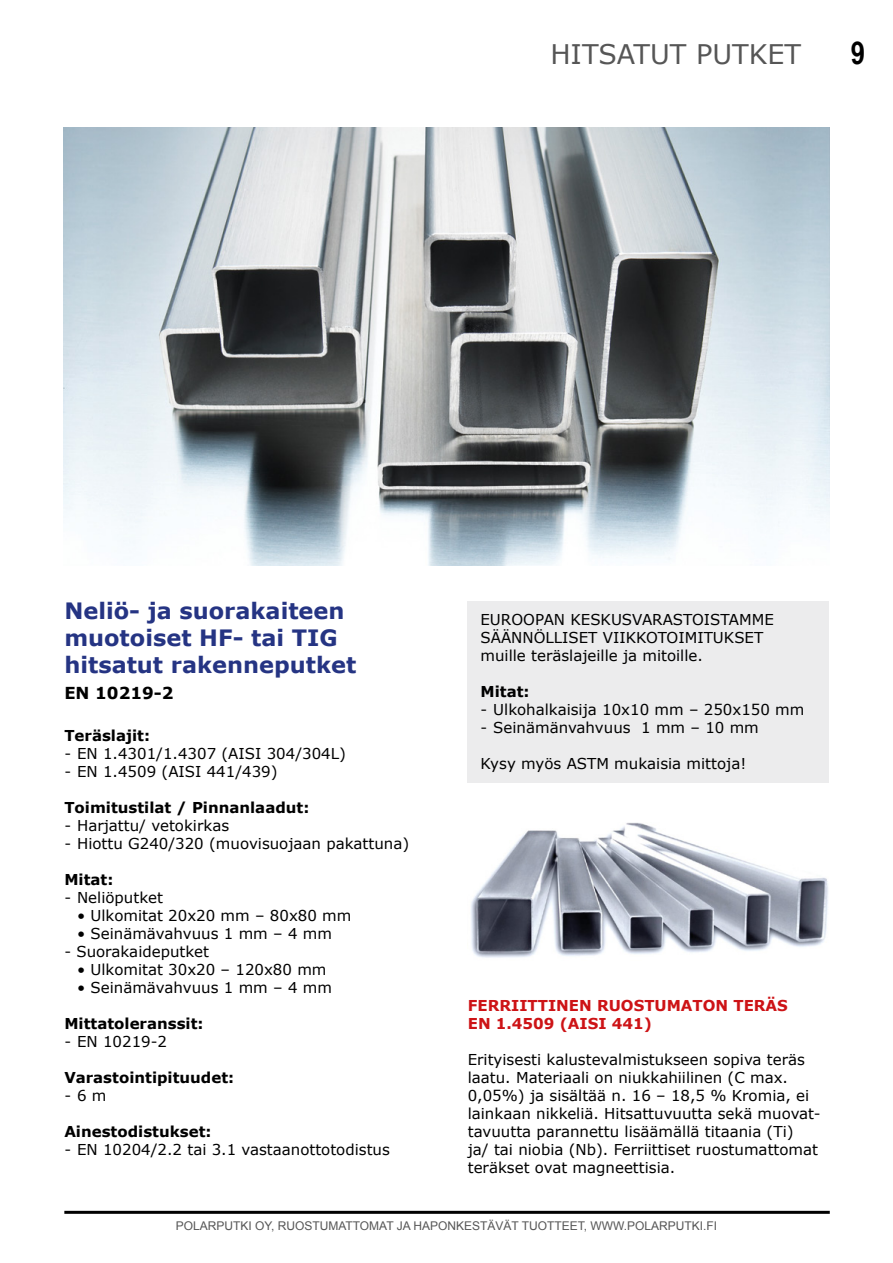
<style>
.page{position:relative;width:893px;height:1263px;background:#fff}
.page>*{position:absolute;margin:0;border:0;box-sizing:border-box;transform-origin:0 0}
.t1{font:700 31.5px "Arial Narrow";color:#000}
.t2{font:27px "Verdana";color:#565656}
.Otsikko{font:700 22.5px/27px "Verdana";color:#253483}
.Otsikko-2{font:700 16.5px "Verdana";color:#000}
.Luettelo{font:15px/18px "Verdana";color:#000}
.Luettelo-2{font:700 15px "Verdana";color:#000}
.Leipis{font:700 15px "Verdana";color:#cd1316}
.t3{font:12px "Arial";color:#565656}
</style>
<div class="page">
<hr style="left:64px;top:1211px;width:766px;height:3px;background:#000">
<img style="left:64px;top:128px;width:765px;height:438px">
<img style="left:471px;top:822px;width:357px;height:136px">
<div style="left:468px;top:601px;width:361px;height:181px;background:#ececed"></div>
<p class="t2" style="left:550px;top:37px;width:252px">HITSATUT PUTKET</p>
<h1 class="t1" style="left:851px;top:29px;width:16px">9</h1>
<p class="Otsikko" style="left:64px;top:597px;width:294px">Neliö- ja suorakaiteen muotoiset HF- tai TIG hitsatut rakenneputket</p>
<p class="Otsikko-2" style="left:64px;top:682px;width:111px">EN 10219-2</p>
<p class="Luettelo-2" style="left:64px;top:726px;width:87px">Teräslajit:</p>
<p class="Luettelo" style="left:64px;top:745px;width:283px">- EN 1.4301/1.4307 (AISI 304/304L)</p>
<p class="Luettelo" style="left:64px;top:763px;width:215px">- EN 1.4509 (AISI 441/439)</p>
<p class="Luettelo-2" style="left:64px;top:798px;width:247px">Toimitustilat / Pinnanlaadut:</p>
<p class="Luettelo" style="left:64px;top:817px;width:166px">- Harjattu/ vetokirkas</p>
<p class="Luettelo" style="left:64px;top:835px;width:346px">- Hiottu G240/320 (muovisuojaan pakattuna)</p>
<p class="Luettelo-2" style="left:64px;top:870px;width:51px">Mitat:</p>
<p class="Luettelo" style="left:64px;top:889px;width:100px">- Neliöputket</p>
<p class="Luettelo" style="left:77px;top:907px;width:276px">• Ulkomitat 20x20 mm – 80x80 mm</p>
<p class="Luettelo" style="left:77px;top:925px;width:256px">• Seinämävahvuus 1 mm – 4 mm</p>
<p class="Luettelo" style="left:64px;top:943px;width:146px">- Suorakaideputket</p>
<p class="Luettelo" style="left:77px;top:961px;width:251px">• Ulkomitat 30x20 – 120x80 mm</p>
<p class="Luettelo" style="left:77px;top:979px;width:256px">• Seinämävahvuus 1 mm – 4 mm</p>
<p class="Luettelo-2" style="left:64px;top:1014px;width:141px">Mittatoleranssit:</p>
<p class="Luettelo" style="left:64px;top:1033px;width:104px">- EN 10219-2</p>
<p class="Luettelo-2" style="left:64px;top:1068px;width:171px">Varastointipituudet:</p>
<p class="Luettelo" style="left:64px;top:1087px;width:44px">- 6 m</p>
<p class="Luettelo-2" style="left:64px;top:1122px;width:149px">Ainestodistukset:</p>
<p class="Luettelo" style="left:64px;top:1141px;width:327px">- EN 10204/2.2 tai 3.1 vastaanottotodistus</p>
<p class="Luettelo" style="left:480px;top:611px;width:295px">EUROOPAN KESKUSVARASTOISTAMME</p>
<p class="Luettelo" style="left:480px;top:629px;width:284px">SÄÄNNÖLLISET VIIKKOTOIMITUKSET</p>
<p class="Luettelo" style="left:480px;top:647px;width:224px">muille teräslajeille ja mitoille.</p>
<p class="Luettelo-2" style="left:480px;top:682px;width:51px">Mitat:</p>
<p class="Luettelo" style="left:480px;top:701px;width:325px">- Ulkohalkaisija 10x10 mm – 250x150 mm</p>
<p class="Luettelo" style="left:480px;top:719px;width:280px">- Seinämänvahvuus 1 mm – 10 mm</p>
<p class="Luettelo" style="left:480px;top:755px;width:267px">Kysy myös ASTM mukaisia mittoja!</p>
<p class="Leipis" style="left:468px;top:995px;width:322px">FERRIITTINEN RUOSTUMATON TERÄS</p>
<p class="Leipis" style="left:468px;top:1013px;width:186px">EN 1.4509 (AISI 441)</p>
<p class="Luettelo" style="left:468px;top:1050px;width:354px">Erityisesti kalustevalmistukseen sopiva teräs laatu. Materiaali on niukkahiilinen (C max.<br>0,05%) ja sisältää n. 16 – 18,5 % Kromia, ei lainkaan nikkeliä. Hitsattuvuutta sekä muovat&shy;tavuutta parannettu lisäämällä titaania (Ti)<br>ja/ tai niobia (Nb). Ferriittiset ruostumattomat teräkset ovat magneettisia.</p>
<p class="t3" style="left:176px;top:1218px;width:543px">POLARPUTKI OY, RUOSTUMATTOMAT JA HAPONKESTÄVÄT TUOTTEET, WWW.POLARPUTKI.FI</p>
</div>
